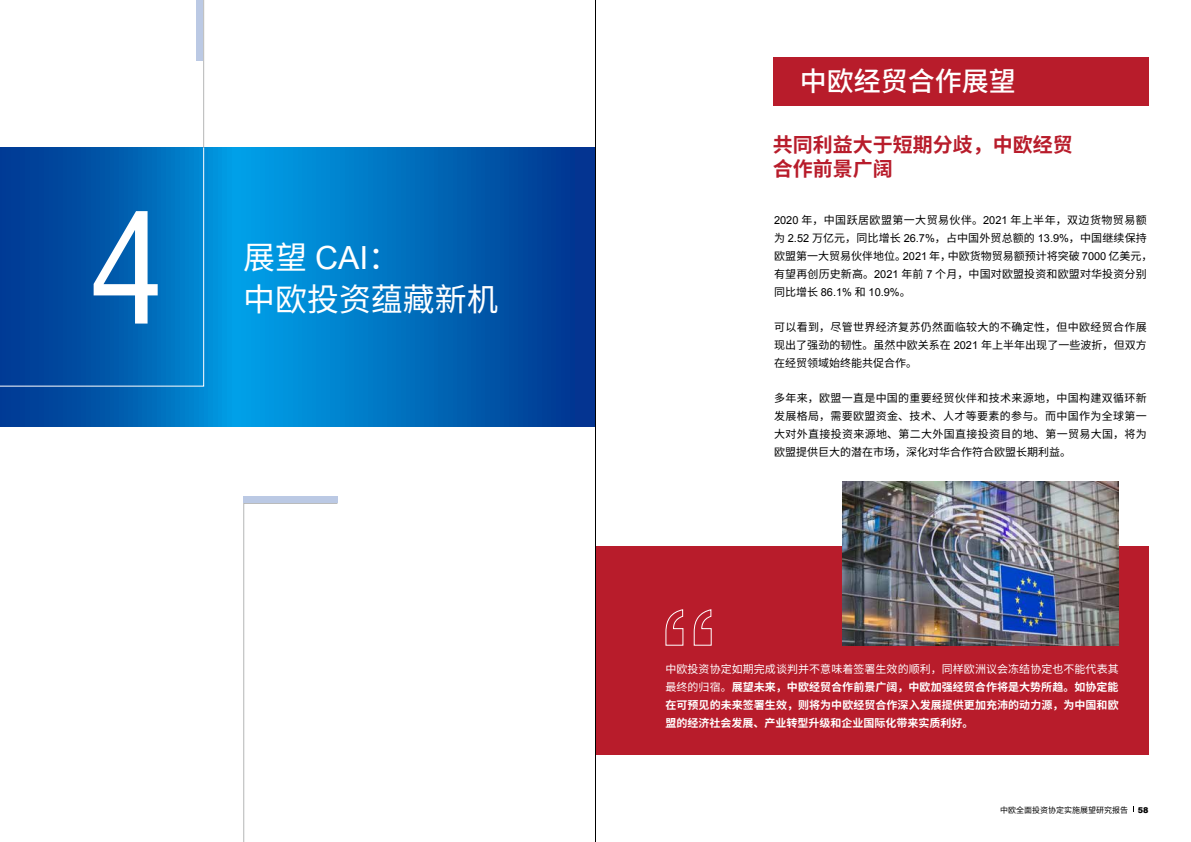
<style>
.page{position:relative;width:1191px;height:842px;background:#fff}
.page>*{position:absolute;margin:0;border:0;box-sizing:border-box;transform-origin:0 0}
.t1{font:condensed 150px "Helvetica";color:#fff}
.t2{font:31.9px/42.1px "Noto Sans CJ Ksc";color:#fff}
.t3{font:500 27px "Noto Sans CJ Ksc";color:#fff}
.t4{font:700 20px/24px "Noto Sans CJ Ksc";color:#b81c2b}
.t5{font:11px/18px "Noto Sans CJ Ksc";letter-spacing:.01em;color:#000;text-align:justify}
.t6{font:700 11px/18px "Noto Sans CJ Ksc";color:#fff;text-align:justify}
.t7{font:11px "Arial";color:#000}
.t8{font:8px "Noto Sans CJ Ksc";color:#000}
.s1{font-family:"Arial"}
.s2{font-family:"Noto Sans CJ Ksc"}
.s3{font-weight:400}
.s4{font-family:"Arial";font-weight:900}
</style>
<div class="page">
<svg style="left:0;top:148px;width:594px;height:278px;background:#006dbc"></svg>
<div style="left:595px;top:546px;width:553px;height:209px;background:#b81c2b"></div>
<div style="left:773px;top:57px;width:375px;height:49px;background:#b81c2b"></div>
<img style="left:842px;top:482px;width:276px;height:164px">
<svg style="left:665px;top:609px;width:47px;height:37px"></svg>
<hr style="left:203px;top:0;width:1px;height:148px;background:#b5b6b6">
<div style="left:196px;top:0;width:7px;height:60px;background:#bbc9e4"></div>
<svg style="left:0;top:147px;width:205px;height:240px;background:#025bac"></svg>
<svg style="left:243px;top:502px;width:95px;height:340px"></svg>
<div style="left:243px;top:496px;width:94px;height:7px;background:#bbc9e4"></div>
<hr style="left:595px;top:0;width:1px;height:842px;background:#000">
<h1 class="t1" style="left:89px;top:172px;width:76px">4</h1>
<h2 class="t2" style="left:243px;top:237px;width:257px">展望 <span class="s1">CAI</span>：<br>中欧投资蕴藏新机</h2>
<h3 class="t3" style="left:799px;top:66px;width:217px">中欧经贸合作展望</h3>
<h3 class="t4" style="left:773px;top:134px;width:301px">共同利益大于短期分歧，中欧经贸合作前景广阔</h3>
<p class="t5" style="left:774px;top:211px;width:380px;text-align:left"><span class="s1">2020</span> 年，中国跃居欧盟第一大贸易伙伴。<span class="s1">2021</span> 年上半年，双边货物贸易额为 <span class="s1">2.52</span> 万亿元，同比增长 <span class="s1">26.7%</span>，占中国外贸总额的 <span class="s1">13.9%</span>，中国继续保持欧盟第一大贸易伙伴地位。<span class="s1">2021</span> 年，中欧货物贸易额预计将突破 <span class="s1">7000</span> 亿美元，有望再创历史新高。<span class="s1">2021</span> 年前 <span class="s1">7</span> 个月，中国对欧盟投资和欧盟对华投资分别</p>
<p class="t7" style="left:774px;top:286px;width:138px"><span class="s2">同比增长</span> 86.1% <span class="s2">和</span> 10.9%<span class="s2">。</span></p>
<p class="t5" style="left:774px;top:318px;width:374px">可以看到，尽管世界经济复苏仍然面临较大的不确定性，但中欧经贸合作展现出了强劲的韧性。虽然中欧关系在 <span class="s1">2021</span> 年上半年出现了一些波折，但双方在经贸领域始终能共促合作。</p>
<p class="t5" style="left:774px;top:389px;width:374px">多年来，欧盟一直是中国的重要经贸伙伴和技术来源地，中国构建双循环新发展格局，需要欧盟资金、技术、人才等要素的参与。而中国作为全球第一大对外直接投资来源地、第二大外国直接投资目的地、第一贸易大国，将为欧盟提供巨大的潜在市场，深化对华合作符合欧盟长期利益。</p>
<p class="t6" style="left:665px;top:660px;width:455px"><span class="s3">中欧投资协定如期完成谈判并不意味着签署生效的顺利，同样欧洲议会冻结协定也不能代表其最终的归宿。</span>展望未来，中欧经贸合作前景广阔，中欧加强经贸合作将是大势所趋。如协定能在可预见的未来签署生效，则将为中欧经贸合作深入发展提供更加充沛的动力源，为中国和欧盟的经济社会发展、产业转型升级和企业国际化带来实质利好。</p>
<p class="t8" style="left:1000px;top:805px;width:150px">中欧全面投资协定实施展望研究报告 <span class="s4">58</span></p>
</div>
